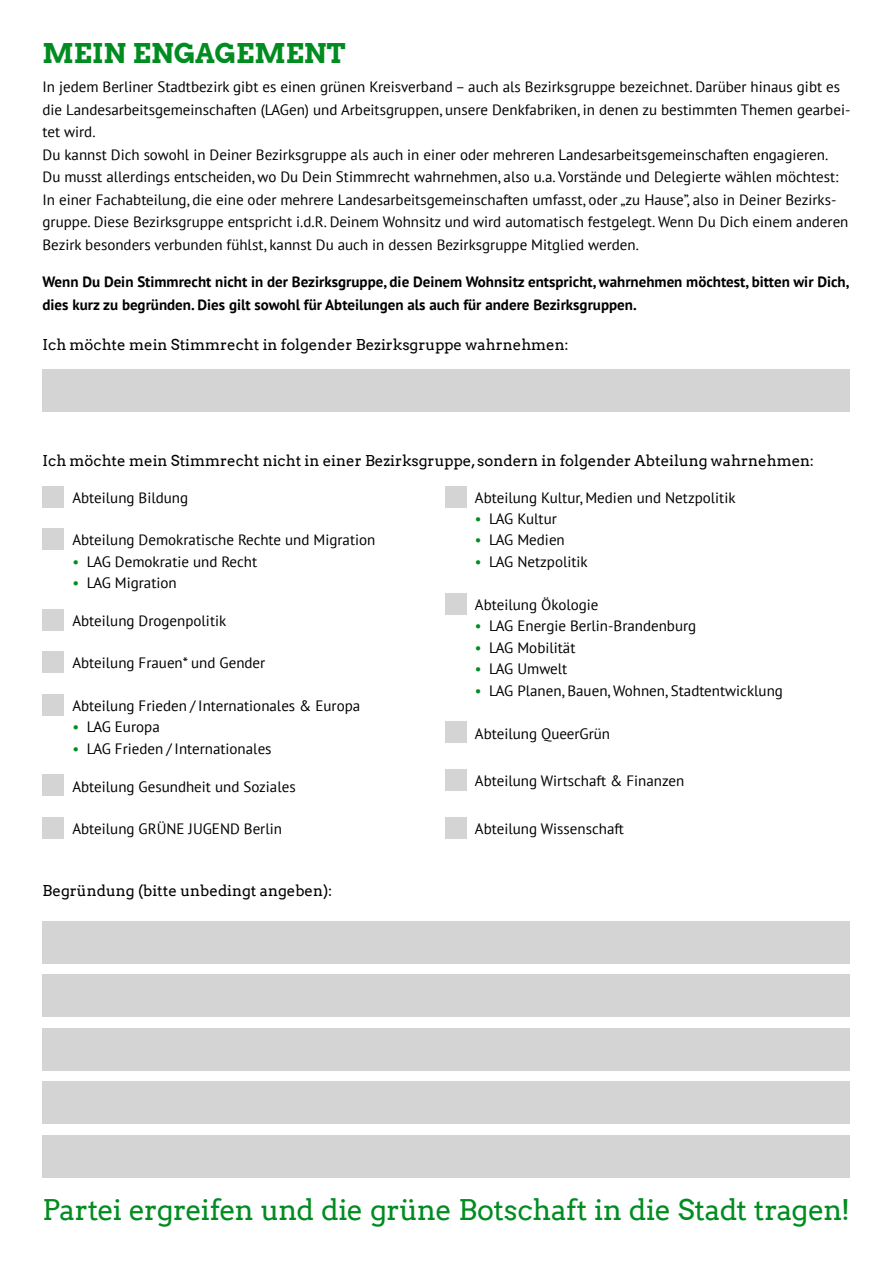
<style>
.page{position:relative;width:893px;height:1263px;background:#fff}
.page>*{position:absolute;margin:0;border:0;box-sizing:border-box;transform-origin:0 0}
.t1{font:28.5px "Arvo";letter-spacing:-.02em;color:#008c20}
.t2{font:27px "Arvo Gr 00 F Cn";color:#008c20}
.t3{font:15px/22.5px "PT Sans";color:#000}
.t4{font:700 15px/22.5px "PT Sans";color:#000}
.t5{font:15px "Arvo";color:#000}
.s1{color:#008c20}
</style>
<div class="page">
<div style="left:43px;top:486px;width:21px;height:21px;background:#d4d4d4"></div>
<div style="left:43px;top:528px;width:21px;height:22px;background:#d4d4d4"></div>
<div style="left:43px;top:609px;width:21px;height:22px;background:#d4d4d4"></div>
<div style="left:43px;top:651px;width:21px;height:22px;background:#d4d4d4"></div>
<div style="left:43px;top:694px;width:21px;height:21px;background:#d4d4d4"></div>
<div style="left:43px;top:775px;width:21px;height:21px;background:#d4d4d4"></div>
<div style="left:43px;top:817px;width:21px;height:21px;background:#d4d4d4"></div>
<div style="left:445px;top:769px;width:21px;height:22px;background:#d4d4d4"></div>
<div style="left:445px;top:722px;width:21px;height:21px;background:#d4d4d4"></div>
<div style="left:445px;top:817px;width:21px;height:21px;background:#d4d4d4"></div>
<div style="left:445px;top:486px;width:21px;height:21px;background:#d4d4d4"></div>
<div style="left:445px;top:593px;width:21px;height:21px;background:#d4d4d4"></div>
<div style="left:43px;top:369px;width:807px;height:43px;background:#d4d4d4"></div>
<div style="left:43px;top:921px;width:807px;height:43px;background:#d4d4d4"></div>
<div style="left:43px;top:974px;width:807px;height:43px;background:#d4d4d4"></div>
<div style="left:43px;top:1028px;width:807px;height:42px;background:#d4d4d4"></div>
<div style="left:43px;top:1081px;width:807px;height:43px;background:#d4d4d4"></div>
<div style="left:43px;top:1135px;width:807px;height:42px;background:#d4d4d4"></div>
<h2 class="t2" style="left:43px;top:34px;width:304px">MEIN ENGAGEMENT</h2>
<p class="t3" style="left:43px;top:75px;width:809px">In jedem Berliner Stadtbezirk gibt es einen grünen Kreisverband – auch als Bezirksgruppe bezeichnet. Darüber hinaus gibt es die Landesarbeitsgemeinschaften (LAGen) und Arbeitsgruppen, unsere Denkfabriken, in denen zu bestimmten Themen gearbei&shy;tet wird.<br>Du kannst Dich sowohl in Deiner Bezirksgruppe als auch in einer oder mehreren Landesarbeitsgemeinschaften engagieren.<br>Du musst allerdings entscheiden, wo Du Dein Stimmrecht wahrnehmen, also u.a. Vorstände und Delegierte wählen möchtest:<br>In einer Fachabteilung, die eine oder mehrere Landesarbeitsgemeinschaften umfasst, oder „zu Hause”, also in Deiner Bezirks&shy;gruppe. Diese Bezirksgruppe entspricht i.d.R. Deinem Wohnsitz und wird automatisch festgelegt. Wenn Du Dich einem anderen Bezirk besonders verbunden fühlst, kannst Du auch in dessen Bezirksgruppe Mitglied werden.</p>
<p class="t4" style="left:43px;top:271px;width:808px">Wenn Du Dein Stimmrecht nicht in der Bezirksgruppe, die Deinem Wohnsitz entspricht, wahrnehmen möchtest, bitten wir Dich, dies kurz zu begründen. Dies gilt sowohl für Abteilungen als auch für andere Bezirksgruppen.</p>
<p class="t5" style="left:43px;top:336px;width:528px">Ich möchte mein Stimmrecht in folgender Bezirksgruppe wahrnehmen:</p>
<p class="t5" style="left:43px;top:451px;width:773px">Ich möchte mein Stimmrecht nicht in einer Bezirksgruppe, sondern in folgender Abteilung wahrnehmen:</p>
<p class="t3" style="left:72px;top:486px;width:117px">Abteilung Bildung</p>
<p class="t3" style="left:72px;top:528px;width:304px">Abteilung Demokratische Rechte und Migration</p>
<p class="t3" style="left:72px;top:571px;width:106px"><span class="s1">•</span> LAG Migration</p>
<p class="t3" style="left:72px;top:550px;width:186px"><span class="s1">•</span> LAG Demokratie und Recht</p>
<p class="t3" style="left:72px;top:609px;width:155px">Abteilung Drogenpolitik</p>
<p class="t3" style="left:72px;top:652px;width:194px">Abteilung Frauen* und Gender</p>
<p class="t3" style="left:72px;top:694px;width:289px">Abteilung Frieden / Internationales &amp; Europa</p>
<p class="t3" style="left:72px;top:737px;width:201px"><span class="s1">•</span> LAG Frieden / Internationales</p>
<p class="t3" style="left:72px;top:775px;width:225px">Abteilung Gesundheit und Soziales</p>
<p class="t3" style="left:72px;top:817px;width:211px">Abteilung GRÜNE JUGEND Berlin</p>
<p class="t3" style="left:72px;top:715px;width:89px"><span class="s1">•</span> LAG Europa</p>
<p class="t5" style="left:43px;top:882px;width:291px">Begründung (bitte unbedingt angeben):</p>
<p class="t3" style="left:475px;top:486px;width:262px">Abteilung Kultur, Medien und Netzpolitik</p>
<p class="t3" style="left:475px;top:507px;width:83px"><span class="s1">•</span> LAG Kultur</p>
<p class="t3" style="left:475px;top:529px;width:91px"><span class="s1">•</span> LAG Medien</p>
<p class="t3" style="left:475px;top:550px;width:114px"><span class="s1">•</span> LAG Netzpolitik</p>
<p class="t3" style="left:475px;top:593px;width:125px">Abteilung Ökologie</p>
<p class="t3" style="left:475px;top:636px;width:102px"><span class="s1">•</span> LAG Mobilität</p>
<p class="t3" style="left:475px;top:614px;width:223px"><span class="s1">•</span> LAG Energie Berlin-Brandenburg</p>
<p class="t3" style="left:475px;top:657px;width:94px"><span class="s1">•</span> LAG Umwelt</p>
<p class="t3" style="left:475px;top:679px;width:310px"><span class="s1">•</span> LAG Planen, Bauen, Wohnen, Stadtentwicklung</p>
<p class="t3" style="left:475px;top:722px;width:137px">Abteilung QueerGrün</p>
<p class="t3" style="left:475px;top:769px;width:211px">Abteilung Wirtschaft &amp; Finanzen</p>
<p class="t3" style="left:475px;top:817px;width:151px">Abteilung Wissenschaft</p>
<h1 class="t1" style="left:43px;top:1193px;width:809px">Partei ergreifen und die grüne Botschaft in die Stadt tragen!</h1>
</div>
